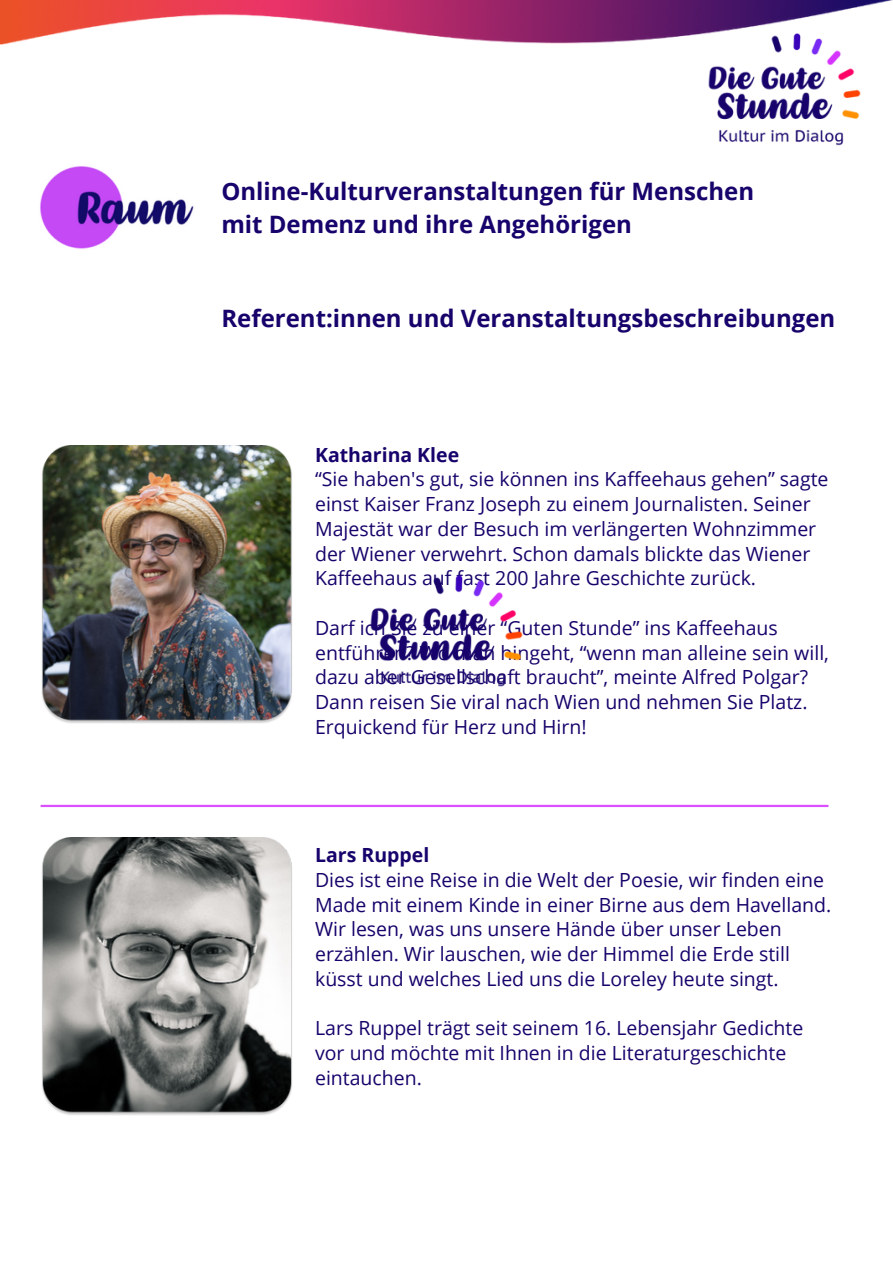
<style>
.page{position:relative;width:893px;height:1264px;background:#fff}
.page>*{position:absolute;margin:0;border:0;box-sizing:border-box;transform-origin:0 0}
.t1{font:700 24px "Open Sans";color:#17036b}
.t2{font:19.5px/24.8px "Open Sans";color:#17036b}
.t3{font:700 19.5px "Open Sans";color:#17036b}
</style>
<div class="page">
<hr style="left:41px;top:804px;width:786px;height:3px;background:#da4fff">
<img style="left:40px;top:166px;width:154px;height:83px">
<img style="left:0;top:0;width:892px;height:44px">
<img style="left:676px;top:2px;width:216px;height:144px">
<img style="left:42px;top:445px;width:250px;height:278px">
<img style="left:42px;top:837px;width:250px;height:278px">
<img style="left:370px;top:574px;width:153px;height:113px">
<p class="t1" style="left:221px;top:175px;width:534px">Online-Kulturveranstaltungen für Menschen</p>
<p class="t1" style="left:221px;top:207px;width:412px">mit Demenz und ihre Angehörigen</p>
<p class="t1" style="left:221px;top:301px;width:615px">Referent:innen und Veranstaltungsbeschreibungen</p>
<p class="t3" style="left:315px;top:441px;width:146px">Katharina Klee</p>
<p class="t2" style="left:315px;top:466px;width:515px">“Sie haben's gut, sie können ins Kaffeehaus gehen” sagte einst Kaiser Franz Joseph zu einem Journalisten. Seiner Majestät war der Besuch im verlängerten Wohnzimmer der Wiener verwehrt. Schon damals blickte das Wiener Kaffeehaus auf fast 200 Jahre Geschichte zurück.</p>
<p class="t2" style="left:315px;top:615px;width:515px">Darf ich Sie zu einer “Guten Stunde” ins Kaffeehaus entführen? Wo man hingeht, “wenn man alleine sein will, dazu aber Gesellschaft braucht”, meinte Alfred Polgar?<br>Dann reisen Sie viral nach Wien und nehmen Sie Platz.</p>
<p class="t2" style="left:315px;top:714px;width:273px">Erquickend für Herz und Hirn!</p>
<p class="t3" style="left:315px;top:841px;width:116px">Lars Ruppel</p>
<p class="t2" style="left:315px;top:867px;width:517px">Dies ist eine Reise in die Welt der Poesie, wir finden eine<br>Made mit einem Kinde in einer Birne aus dem Havelland.</p>
<p class="t2" style="left:315px;top:916px;width:476px">Wir lesen, was uns unsere Hände über unser Leben erzählen. Wir lauschen, wie der Himmel die Erde still küsst und welches Lied uns die Loreley heute singt.</p>
<p class="t2" style="left:315px;top:1015px;width:489px">Lars Ruppel trägt seit seinem 16. Lebensjahr Gedichte vor und möchte mit Ihnen in die Literaturgeschichte eintauchen.</p>
</div>
